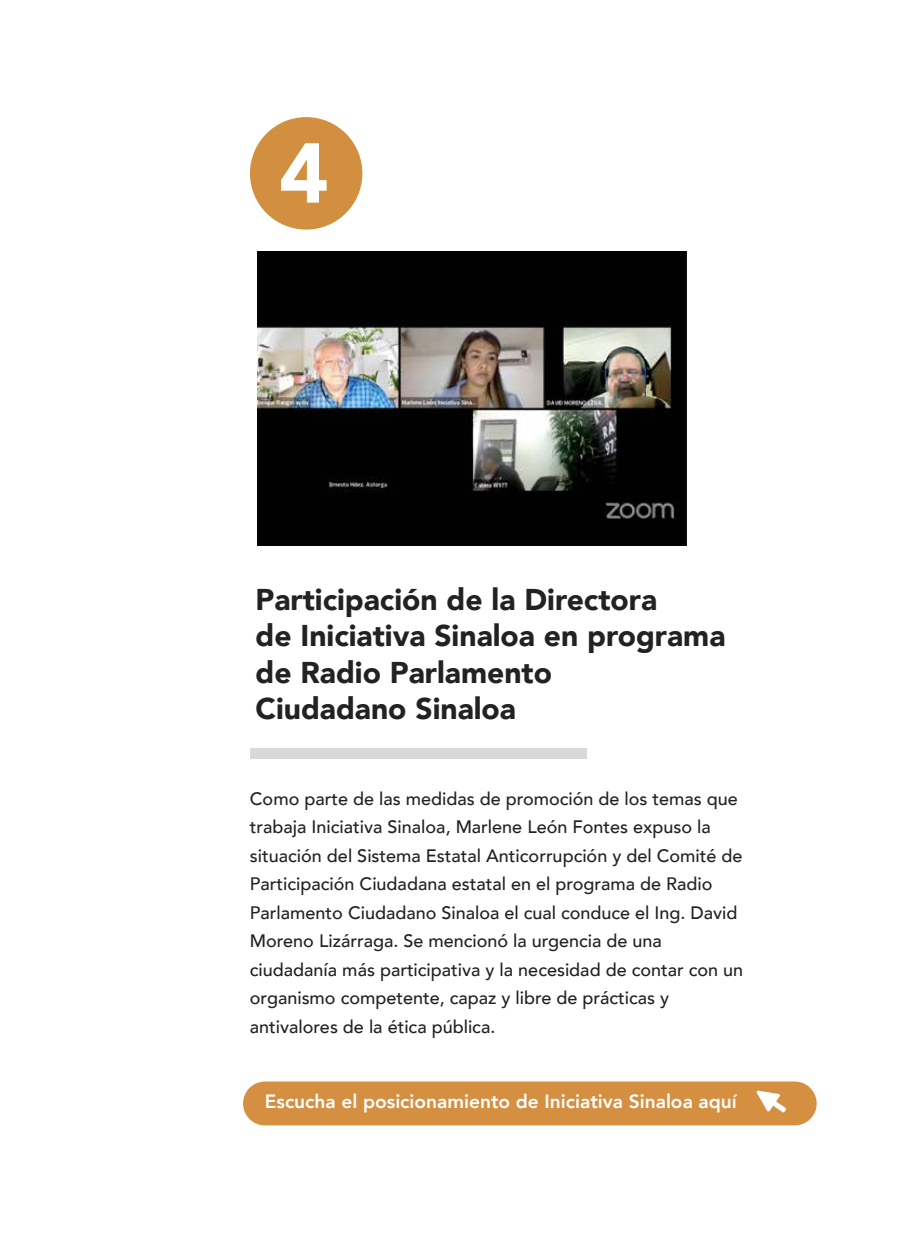
<style>
.page{position:relative;width:918px;height:1254px;background:#fff}
.page>*{position:absolute;margin:0;border:0;box-sizing:border-box;transform-origin:0 0}
.t1{font:900 83.85px "Avenir";color:#fff}
.t2{font:900 30px/36px "Avenir";color:#222221}
.t3{font:800 19.2px "Avenir";color:#fff}
.t4{font:500 18px/28.5px "Avenir";color:#222221}
</style>
<div class="page">
<div style="left:250px;top:747px;width:337px;height:11px;background:#d9d9d9"></div>
<div style="left:250px;top:117px;width:112px;height:112px;background:#d38f40;border-radius:50%"></div>
<div style="left:243px;top:1081px;width:574px;height:44px;background:#d48f41;border-radius:22px"></div>
<svg style="left:756px;top:1090px;width:30px;height:22px"></svg>
<img style="left:258px;top:251px;width:429px;height:295px">
<h1 class="t1" style="left:279px;top:101px;width:51px">4</h1>
<h2 class="t2" style="left:255px;top:581px;width:472px">Participación de la Directora<br>de Iniciativa Sinaloa en programa de Radio Parlamento<br>Ciudadano Sinaloa</h2>
<p class="t4" style="left:250px;top:783px;width:495px">Como parte de las medidas de promoción de los temas que trabaja Iniciativa Sinaloa, Marlene León Fontes expuso la situación del Sistema Estatal Anticorrupción y del Comité de Participación Ciudadana estatal en el programa de Radio Parlamento Ciudadano Sinaloa el cual conduce el Ing. David Moreno Lizárraga. Se mencionó la urgencia de una ciudadanía más participativa y la necesidad de contar con un organismo competente, capaz y libre de prácticas y antivalores de la ética pública.</p>
<p class="t3" style="left:265px;top:1086px;width:474px">Escucha el posicionamiento de Iniciativa Sinaloa aquí</p>
</div>
